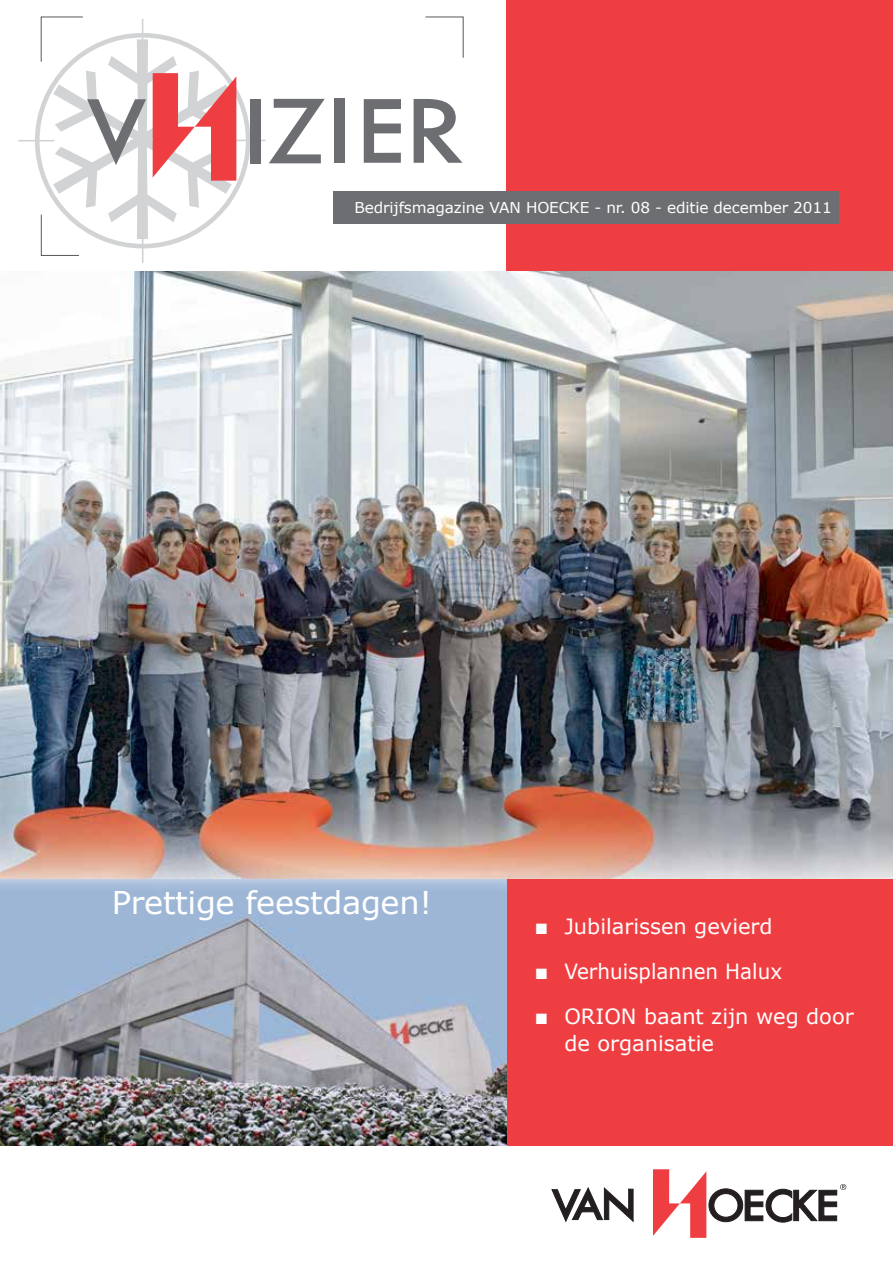
<style>
.page{position:relative;width:893px;height:1263px;background:#fff}
.page>*{position:absolute;margin:0;border:0;box-sizing:border-box;transform-origin:0 0}
.t1{font:31.35px "Verdana";letter-spacing:-.01em;color:#fff}
.t2{font:21px/27px "Verdana";color:#fff}
.t3{font:21px "Verdana";color:#fff;scale:.95 1}
.t4{font:15px "Verdana";letter-spacing:-.01em;color:#fff}
</style>
<div class="page">
<div style="left:506px;top:0;width:387px;height:1145px;background:#ef3e42"></div>
<svg style="left:552px;top:1188px;width:81px;height:33px"></svg>
<svg style="left:653px;top:1169px;width:193px;height:69px"></svg>
<hr style="left:142px;top:227px;width:1px;height:36px;background:#d1d3d4">
<hr style="left:18px;top:140px;width:36px;height:2px;background:#d1d3d4">
<svg style="left:40px;top:16px;width:423px;height:240px"></svg>
<svg style="left:40px;top:16px;width:196px;height:223px"></svg>
<svg style="left:364px;top:99px;width:37px;height:64px"></svg>
<svg style="left:269px;top:99px;width:56px;height:64px"></svg>
<div style="left:251px;top:99px;width:10px;height:64px;background:#6d6e71"></div>
<svg style="left:414px;top:99px;width:49px;height:64px"></svg>
<div style="left:334px;top:99px;width:10px;height:64px;background:#6d6e71"></div>
<div style="left:333px;top:192px;width:506px;height:32px;background:#6d6e71"></div>
<img style="left:0;top:878px;width:506px;height:267px">
<img style="left:0;top:271px;width:893px;height:607px">
<p class="t4" style="left:355px;top:197px;width:479px">Bedrijfsmagazine VAN HOECKE - nr. 08 - editie december 2011</p>
<h1 class="t1" style="left:112px;top:880px;width:322px">Prettige feestdagen!</h1>
<p class="t2" style="left:536px;top:913px;width:238px">■ Jubilarissen gevierd</p>
<p class="t3" style="left:536px;top:957px;width:261px">■ Verhuisplannen Halux</p>
<p class="t2" style="left:564px;top:1003px;width:291px;text-indent:-28px">■ ORION baant zijn weg door de organisatie</p>
</div>
